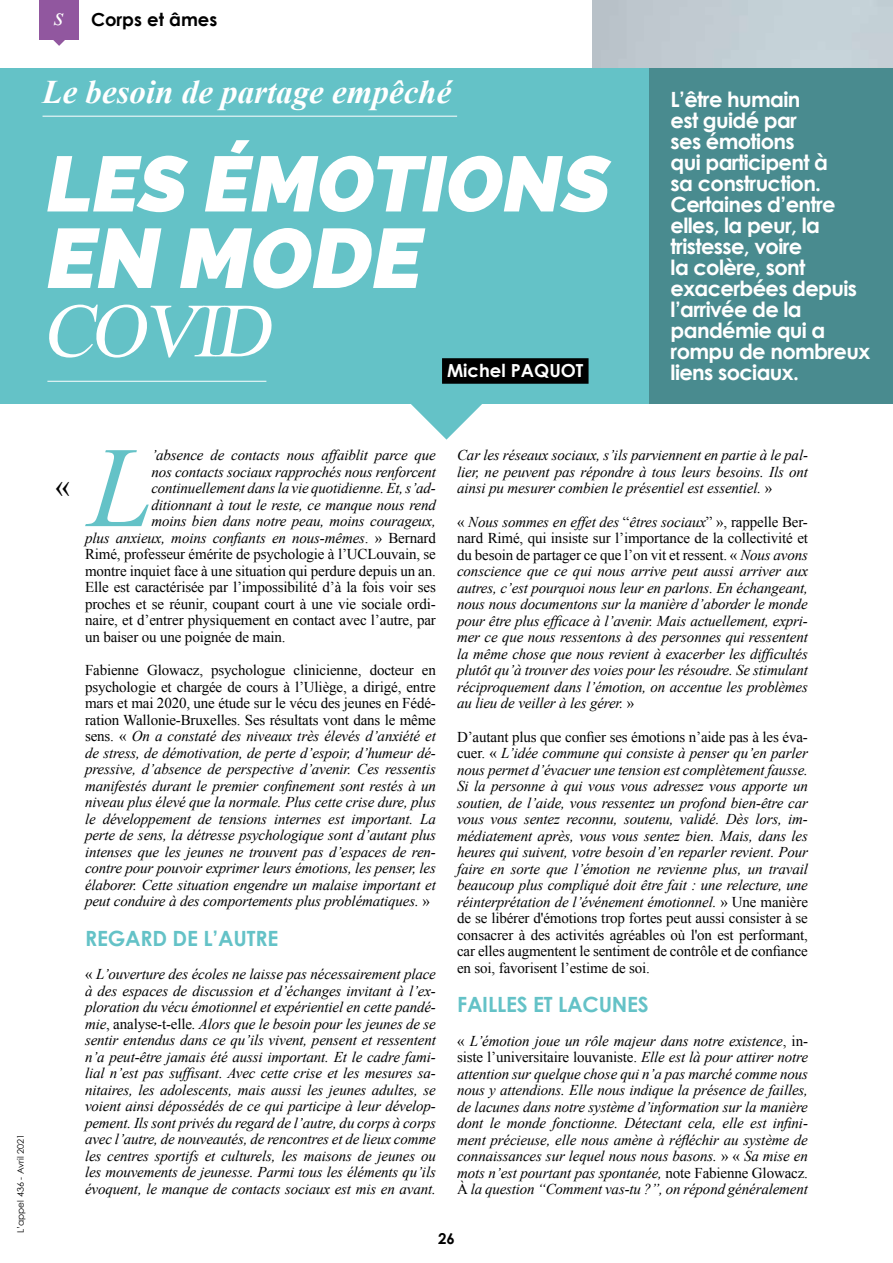
<style>
.page{position:relative;width:893px;height:1263px;background:#fff}
.page>*{position:absolute;margin:0;border:0;box-sizing:border-box;transform-origin:0 0}
.t1{font:italic 114.75px "Times New Roman";color:#64c2c7}
.t2{font:italic 800 84px "Raleway";color:#fff}
.t3{font:italic 800 78px "Raleway";color:#fff}
.t4{font:italic 76.5px "Times New Roman";color:#fff}
.t5{font:italic 700 33px "Times New Roman";color:#fff}
.t6{font:30px "Times New Roman";color:#000}
.t7{font:700 21px/21px "Century Gothic";letter-spacing:-.03em;color:#fff}
.t8{font:700 21px "Century Gothic";letter-spacing:-.01em;color:#64c2c7}
.t9{font:700 18px "Century Gothic";color:#000}
.t10{font:700 18px "Century Gothic";color:#fff}
.t11{font:italic 15px/16.5px "Times New Roman";letter-spacing:-.01em;color:#000;text-align:justify}
.t12{font:15px "Times New Roman";letter-spacing:-.01em;color:#000}
.t13{font:700 15px "Century Gothic";color:#000}
.t14{font:9px "Century Gothic";color:#000}
.s1{font-family:"Times New Roman";font-weight:400;font-style:italic;font-size:26.1px;color:#fff}
.s2{font-style:normal}
</style>
<div class="page">
<div style="left:39px;top:0;width:40px;height:39px;background:#91579f"></div>
<svg style="left:53px;top:39px;width:13px;height:7px"></svg>
<div style="left:0;top:68px;width:649px;height:336px;background:#64c2c7"></div>
<svg style="left:411px;top:404px;width:71px;height:36px"></svg>
<hr style="left:43px;top:116px;width:414px;height:1px;background:#fff">
<hr style="left:47px;top:381px;width:219px;height:1px;background:#fff">
<div style="left:442px;top:358px;width:147px;height:26px;background:#000"></div>
<div style="left:649px;top:68px;width:244px;height:335px;background:#498b8f"></div>
<p class="t9" style="left:54px;top:8px;width:165px"><span class="s1">s</span> Corps et âmes</p>
<h3 class="t5" style="left:43px;top:74px;width:410px">Le besoin de partage empêché</h3>
<h3 class="t3" style="left:43px;top:139px;width:581px">LES ÉMOTIONS</h3>
<h2 class="t2" style="left:43px;top:210px;width:394px">EN MODE</h2>
<h3 class="t4" style="left:43px;top:288px;width:243px">COVID</h3>
<p class="t10" style="left:447px;top:359px;width:138px">Michel PAQUOT</p>
<h3 class="t7" style="left:671px;top:88px;width:201px">L’être humain<br>est guidé par<br>ses émotions<br>qui participent à<br>sa construction.<br>Certaines d’entre elles, la peur, la tristesse, voire<br>la colère, sont exacerbées depuis l’arrivée de la pandémie qui a rompu de nombreux liens sociaux.</h3>
<p class="t14" style="left:15px;top:1233px;width:101px;rotate:-90deg">L’appel 436 - Avril 2021</p>
<h3 class="t6" style="left:55px;top:470px;width:16px">«</h3>
<h1 class="t1" style="left:89px;top:424px;width:65px">L</h1>
<p class="t11" style="left:151px;top:447px;width:286px">’absence de contacts nous affaiblit parce que</p>
<p class="t11" style="left:151px;top:463px;width:286px">nos contacts sociaux rapprochés nous renforcent</p>
<p class="t11" style="left:151px;top:480px;width:286px">continuellement dans la vie quotidienne. Et, s’ad-</p>
<p class="t11" style="left:151px;top:496px;width:286px">ditionnant à tout le reste, ce manque nous rend</p>
<p class="t11" style="left:151px;top:513px;width:286px">moins bien dans notre peau, moins courageux,</p>
<p class="t11" style="left:85px;top:529px;width:352px">plus anxieux, moins confiants en nous-mêmes<span class="s2">. » Bernard</span></p>
<p class="t12" style="left:85px;top:546px;width:352px">Rimé, professeur émérite de psychologie à l’UCLouvain, se</p>
<p class="t12" style="left:85px;top:562px;width:352px">montre inquiet face à une situation qui perdure depuis un an.</p>
<p class="t12" style="left:85px;top:579px;width:352px">Elle est caractérisée par l’impossibilité d’à la fois voir ses</p>
<p class="t12" style="left:85px;top:595px;width:352px">proches et se réunir, coupant court à une vie sociale ordi-</p>
<p class="t12" style="left:85px;top:612px;width:352px">naire, et d’entrer physiquement en contact avec l’autre, par</p>
<p class="t12" style="left:85px;top:628px;width:202px">un baiser ou une poignée de main.</p>
<p class="t11" style="left:85px;top:662px;width:352px"><span class="s2">Fabienne Glowacz, psychologue clinicienne, docteur en psychologie et chargée de cours à l’Uliège, a dirigé, entre mars et mai 2020, une étude sur le vécu des jeunes en Fédé&shy;ration Wallonie-Bruxelles. Ses résultats vont dans le même sens. «</span> On a constaté des niveaux très élevés d’anxiété et de stress, de démotivation, de perte d’espoir, d’humeur dé&shy;pressive, d’absence de perspective d’avenir. Ces ressentis manifestés durant le premier confinement sont restés à un niveau plus élevé que la normale. Plus cette crise dure, plus le développement de tensions internes est important. La perte de sens, la détresse psychologique sont d’autant plus intenses que les jeunes ne trouvent pas d’espaces de ren&shy;contre pour pouvoir exprimer leurs émotions, les penser, les élaborer. Cette situation engendre un malaise important et peut conduire à des comportements plus problématiques. <span class="s2">»</span></p>
<h3 class="t8" style="left:85px;top:924px;width:195px">REGARD DE L’AUTRE</h3>
<p class="t11" style="left:85px;top:966px;width:352px"><span class="s2">«</span> L’ouverture des écoles ne laisse pas nécessairement place à des espaces de discussion et d’échanges invitant à l’ex&shy;ploration du vécu émotionnel et expérientiel en cette pandé&shy;mie<span class="s2">, analyse-t-elle</span>. Alors que le besoin pour les jeunes de se sentir entendus dans ce qu’ils vivent, pensent et ressentent n’a peut-être jamais été aussi important. Et le cadre fami&shy;lial n’est pas suffisant. Avec cette crise et les mesures sa&shy;nitaires, les adolescents, mais aussi les jeunes adultes, se voient ainsi dépossédés de ce qui participe à leur dévelop&shy;pement. Ils sont privés du regard de l’autre, du corps à corps avec l’autre, de nouveautés, de rencontres et de lieux comme les centres sportifs et culturels, les maisons de jeunes ou les mouvements de jeunesse. Parmi tous les éléments qu’ils évoquent, le manque de contacts sociaux est mis en avant.</p>
<p class="t11" style="left:457px;top:447px;width:352px">Car les réseaux sociaux, s’ils parviennent en partie à le pal&shy;lier, ne peuvent pas répondre à tous leurs besoins. Ils ont ainsi pu mesurer combien le présentiel est essentiel. <span class="s2">»</span></p>
<p class="t11" style="left:457px;top:513px;width:352px"><span class="s2">«</span> Nous sommes en effet des <span class="s2">“</span>êtres sociaux<span class="s2">” », rappelle Ber&shy;nard Rimé, qui insiste sur l’importance de la collectivité et du besoin de partager ce que l’on vit et ressent. «</span> Nous avons conscience que ce qui nous arrive peut aussi arriver aux autres, c’est pourquoi nous leur en parlons. En échangeant, nous nous documentons sur la manière d’aborder le monde pour être plus efficace à l’avenir. Mais actuellement, expri&shy;mer ce que nous ressentons à des personnes qui ressentent la même chose que nous revient à exacerber les difficultés plutôt qu’à trouver des voies pour les résoudre. Se stimulant réciproquement dans l’émotion, on accentue les problèmes au lieu de veiller à les gérer. <span class="s2">»</span></p>
<p class="t11" style="left:457px;top:728px;width:352px"><span class="s2">D’autant plus que confier ses émotions n’aide pas à les éva&shy;cuer. «</span> L’idée commune qui consiste à penser qu’en parler nous permet d’évacuer une tension est complètement fausse.<br>Si la personne à qui vous vous adressez vous apporte un soutien, de l’aide, vous ressentez un profond bien-être car vous vous sentez reconnu, soutenu, validé. Dès lors, im&shy;médiatement après, vous vous sentez bien. Mais, dans les heures qui suivent, votre besoin d’en reparler revient. Pour faire en sorte que l’émotion ne revienne plus, un travail beaucoup plus compliqué doit être fait : une relecture, une réinterprétation de l’événement émotionnel. <span class="s2">» Une manière de se libérer d'émotions trop fortes peut aussi consister à se consacrer à des activités agréables où l'on est performant, car elles augmentent le sentiment de contrôle et de confiance en soi, favorisent l’estime de soi.</span></p>
<h3 class="t8" style="left:457px;top:991px;width:193px">FAILLES ET LACUNES</h3>
<p class="t11" style="left:457px;top:1032px;width:352px"><span class="s2">«</span> L’émotion joue un rôle majeur dans notre existence<span class="s2">, in&shy;siste l’universitaire louvaniste.</span> Elle est là pour attirer notre attention sur quelque chose qui n’a pas marché comme nous nous y attendions. Elle nous indique la présence de failles, de lacunes dans notre système d’information sur la manière dont le monde fonctionne. Détectant cela, elle est infini&shy;ment précieuse, elle nous amène à réfléchir au système de connaissances sur lequel nous nous basons. <span class="s2">» «</span> Sa mise en mots n’est pourtant pas spontanée, <span class="s2">note Fabienne Glowacz.<br>À</span> la question “Comment vas-tu ?”, on répond généralement</p>
<p class="t13" style="left:438px;top:1229px;width:18px">26</p>
</div>
